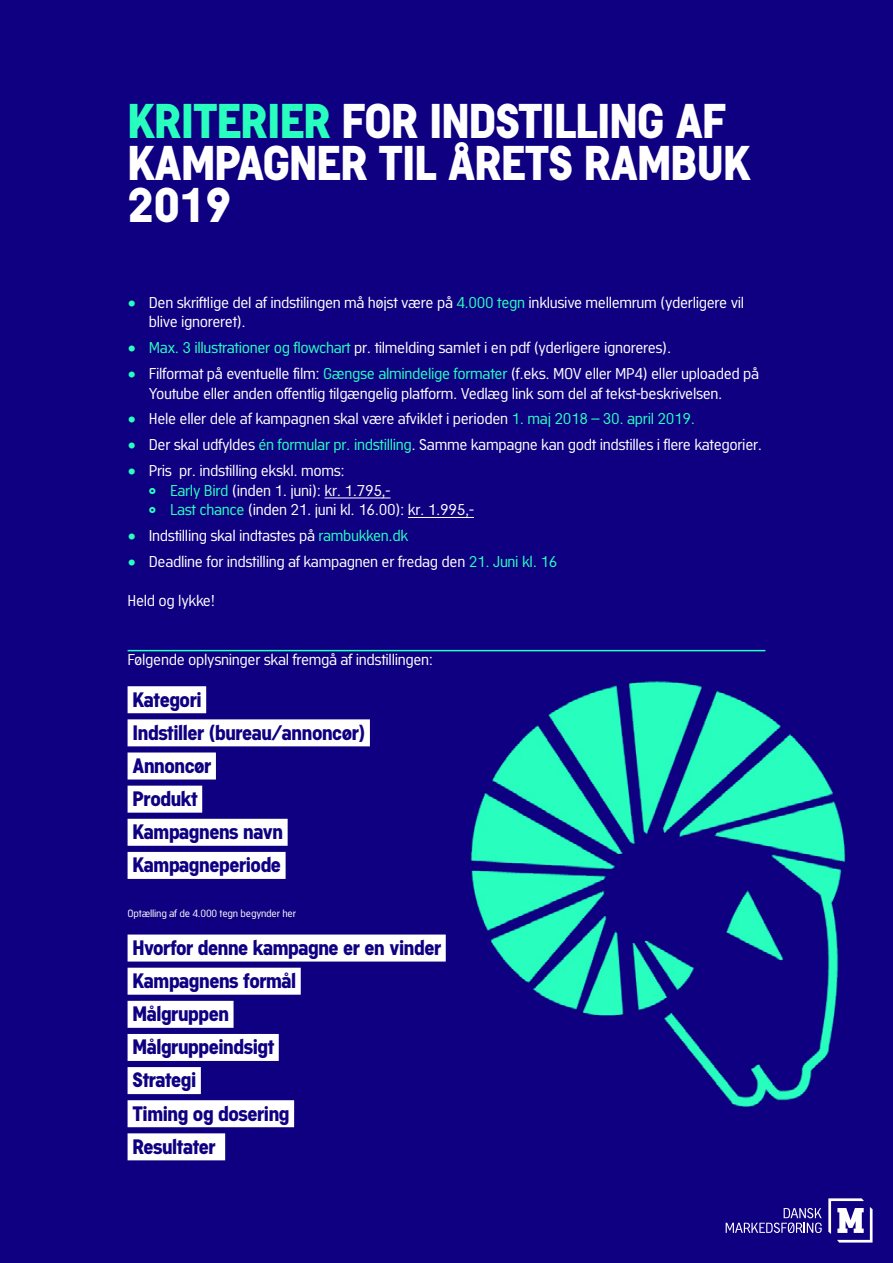
<style>
.page{position:relative;width:893px;height:1263px;background:#0f0082}
.page>*{position:absolute;margin:0;border:0;box-sizing:border-box;transform-origin:0 0}
.t1{font:700 42px/42px "Academy Sans";letter-spacing:-.025em;color:#fff}
.t2{font:700 18px/33.2px "Academy Sans";letter-spacing:-.025em;color:#0f0082}
.t3{font:13.5px/19.5px "Academy Sans";letter-spacing:-.025em;color:#fff}
.t4{font:9px "Academy Sans";letter-spacing:-.025em;color:#fff}
.s1{color:#28ffbf}
.s2{font-weight:700;color:#28ffbf}
</style>
<div class="page">
<img style="left:470px;top:681px;width:376px;height:426px">
<hr style="left:324px;top:498px;width:66px;height:1px;background:#fff">
<hr style="left:408px;top:517px;width:66px;height:1px;background:#fff">
<div style="left:128px;top:686px;width:78px;height:27px;background:#fff"></div>
<div style="left:128px;top:719px;width:242px;height:27px;background:#fff"></div>
<div style="left:128px;top:752px;width:88px;height:27px;background:#fff"></div>
<div style="left:128px;top:786px;width:74px;height:27px;background:#fff"></div>
<div style="left:128px;top:819px;width:160px;height:27px;background:#fff"></div>
<div style="left:128px;top:852px;width:158px;height:27px;background:#fff"></div>
<div style="left:128px;top:934px;width:318px;height:27px;background:#fff"></div>
<div style="left:128px;top:968px;width:173px;height:27px;background:#fff"></div>
<div style="left:128px;top:1001px;width:106px;height:27px;background:#fff"></div>
<div style="left:128px;top:1034px;width:151px;height:27px;background:#fff"></div>
<div style="left:128px;top:1067px;width:73px;height:27px;background:#fff"></div>
<div style="left:128px;top:1100px;width:166px;height:27px;background:#fff"></div>
<div style="left:128px;top:1133px;width:97px;height:27px;background:#fff"></div>
<hr style="left:128px;top:650px;width:637px;height:1px;background:#28ffbf">
<svg style="left:828px;top:1198px;width:44px;height:44px"></svg>
<svg style="left:726px;top:1208px;width:96px;height:25px"></svg>
<h1 class="t1" style="left:128px;top:100px;width:625px"><span class="s1">KRITERIER</span> FOR INDSTILLING AF<br>KAMPAGNER TIL ÅRETS RAMBUK<br>2019</h1>
<p class="t3" style="left:149px;top:292px;width:597px;text-indent:-21px"><span class="s1">•</span> Den skriftlige del af indstilingen må højst være på <span class="s1">4.000 tegn</span> inklusive mellemrum (yderligere vil blive ignoreret).</p>
<p class="t3" style="left:128px;top:338px;width:545px"><span class="s1">• Max. 3 illustrationer og flowchart</span> pr. tilmelding samlet i en pdf (yderligere ignoreres).</p>
<p class="t3" style="left:149px;top:364px;width:612px;text-indent:-21px"><span class="s1">•</span> Filformat på eventuelle film: <span class="s1">Gængse almindelige formater</span> (f.eks. MOV eller MP4) eller uploaded på<br>Youtube eller anden offentlig tilgængelig platform. Vedlæg link som del af tekst-beskrivelsen.</p>
<p class="t3" style="left:128px;top:409px;width:569px"><span class="s1">•</span> Hele eller dele af kampagnen skal være afviklet i perioden <span class="s1">1. maj 2018 – 30. april 2019.</span></p>
<p class="t3" style="left:128px;top:435px;width:636px"><span class="s1">•</span> Der skal udfyldes <span class="s1">én formular pr. indstilling</span>. Samme kampagne kan godt indstilles i flere kategorier.</p>
<p class="t3" style="left:149px;top:461px;width:327px;text-indent:-21px"><span class="s1">•</span> Pris pr. indstilling ekskl. moms:<br><span class="s2">°</span> <span class="s1">Early Bird</span> (inden 1. juni): kr. 1.795,-<br><span class="s2">°</span> <span class="s1">Last chance</span> (inden 21. juni kl. 16.00): kr. 1.995,-</p>
<p class="t3" style="left:128px;top:526px;width:282px"><span class="s1">•</span> Indstilling skal indtastes på <span class="s1">rambukken.dk</span></p>
<p class="t3" style="left:128px;top:552px;width:431px"><span class="s1">•</span> Deadline for indstilling af kampagnen er fredag den <span class="s1">21. Juni kl. 16</span></p>
<p class="t3" style="left:128px;top:591px;width:89px">Held og lykke!</p>
<p class="t3" style="left:128px;top:649px;width:307px">Følgende oplysninger skal fremgå af indstillingen:</p>
<h2 class="t2" style="left:133px;top:682px;width:234px">Kategori<br>Indstiller (bureau/annoncør)<br>Annoncør<br>Produkt<br>Kampagnens navn<br>Kampagneperiode</h2>
<p class="t4" style="left:128px;top:908px;width:170px">Optælling af de 4.000 tegn begynder her</p>
<h2 class="t2" style="left:133px;top:931px;width:310px">Hvorfor denne kampagne er en vinder<br>Kampagnens formål<br>Målgruppen<br>Målgruppeindsigt<br>Strategi<br>Timing og dosering<br>Resultater</h2>
</div>
